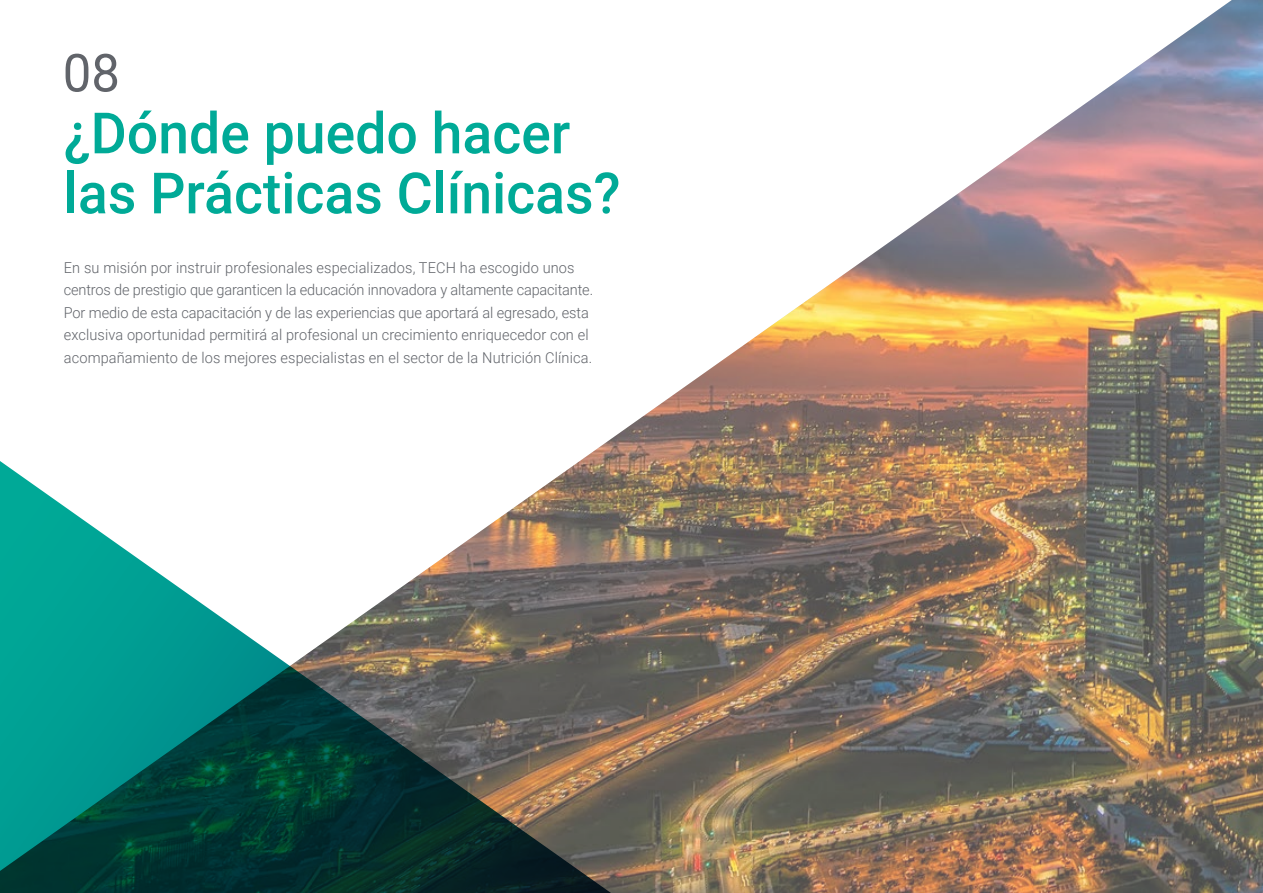
<style>
.page{position:relative;width:1263px;height:893px;background:#fff}
.page>*{position:absolute;margin:0;border:0;box-sizing:border-box;transform-origin:0 0}
.t1{font:500 57px/60px "Roboto";color:#00aa97}
.t2{font:52.5px "Roboto";color:#61646a}
.t3{font:300 15px/22.5px "Roboto";letter-spacing:.01em;color:#61646a}
</style>
<div class="page">
<img style="left:601px;top:0;width:662px;height:893px">
<svg style="left:0;top:446px;width:641px;height:447px"></svg>
<h2 class="t2" style="left:63px;top:36px;width:59px">08</h2>
<h1 class="t1" style="left:64px;top:101px;width:558px">¿Dónde puedo hacer las Prácticas Clínicas?</h1>
<p class="t3" style="left:64px;top:255px;width:531px">En su misión por instruir profesionales especializados, TECH ha escogido unos centros de prestigio que garanticen la educación innovadora y altamente capacitante.<br>Por medio de esta capacitación y de las experiencias que aportará al egresado, esta exclusiva oportunidad permitirá al profesional un crecimiento enriquecedor con el acompañamiento de los mejores especialistas en el sector de la Nutrición Clínica.</p>
</div>
